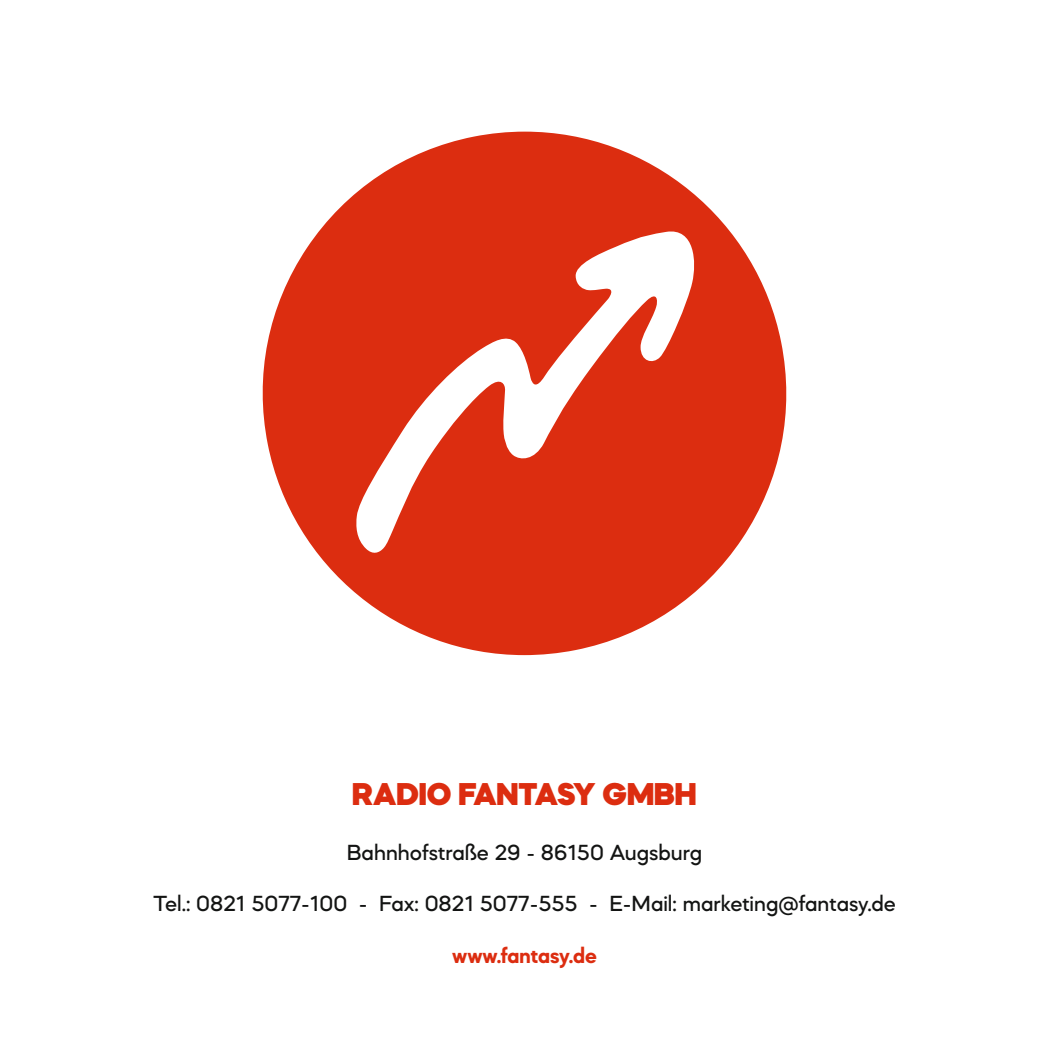
<style>
.page{position:relative;width:1049px;height:1049px;background:#fff}
.page>*{position:absolute;margin:0;border:0;box-sizing:border-box;transform-origin:0 0}
.t1{font:900 32.5px "Mazzard M";color:#dc2d10}
.t2{font:500 22.5px "Mazzard M";color:#131413}
.t3{font:700 22.5px "Mazzard M";color:#dc2d10}
</style>
<div class="page">
<svg style="left:262px;top:132px;width:525px;height:523px;fill:#dc2d10"></svg>
<svg style="left:356px;top:227px;width:341px;height:328px;fill:#dc2d10"></svg>
<h1 class="t1" style="left:352px;top:773px;width:346px">RADIO FANTASY GMBH</h1>
<p class="t2" style="left:347px;top:839px;width:357px">Bahnhofstraße 29 - 86150 Augsburg</p>
<p class="t2" style="left:153px;top:890px;width:744px">Tel.: 0821 5077-100 - Fax: 0821 5077-555 - E-Mail: marketing@fantasy.de</p>
<p class="t3" style="left:452px;top:941px;width:146px">www.fantasy.de</p>
</div>
